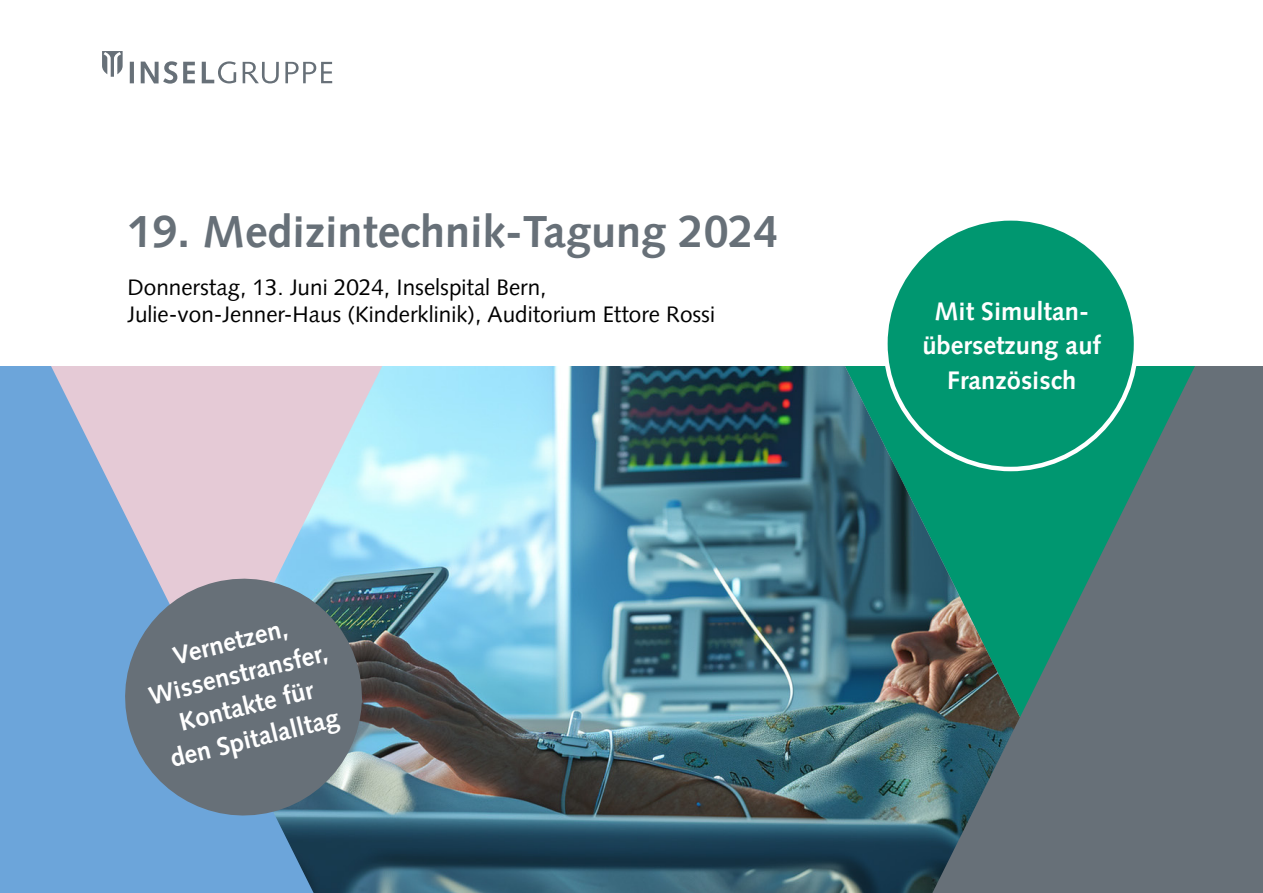
<style>
.page{position:relative;width:1263px;height:893px;background:#fff}
.page>*{position:absolute;margin:0;border:0;box-sizing:border-box;transform-origin:0 0}
.t1{font:700 45px "Syntax LT Pro";color:#677078}
.t2{font:700 25.5px/33px "Syntax LT Pro";color:#fff;text-align:center}
.t3{font:22.5px/27px "Syntax LT Pro";color:#000}
</style>
<div class="page">
<img style="left:384px;top:366px;width:548px;height:527px">
<svg style="left:932px;top:366px;width:331px;height:527px;background:#4c7773"></svg>
<svg style="left:314px;top:366px;width:70px;height:527px;background:#93b0bf"></svg>
<svg style="left:0;top:366px;width:314px;height:527px;background:#98b2d7"></svg>
<svg style="left:113px;top:566px;width:261px;height:262px;background:#6b7f8f"></svg>
<svg style="left:102px;top:51px;width:21px;height:26px"></svg>
<svg style="left:183px;top:62px;width:12px;height:21px"></svg>
<svg style="left:141px;top:61px;width:36px;height:23px"></svg>
<hr style="left:130px;top:62px;width:4px;height:21px;background:#677078">
<svg style="left:202px;top:61px;width:130px;height:22px"></svg>
<div style="left:885px;top:218px;width:251px;height:251px;background:#009770;border-radius:50%"></div>
<h1 class="t1" style="left:128px;top:205px;width:653px">19. Medizintechnik-Tagung 2024</h1>
<p class="t3" style="left:128px;top:274px;width:589px">Donnerstag, 13. Juni 2024, Inselspital Bern,<br>Julie-von-Jenner-Haus (Kinderklinik), Auditorium Ettore Rossi</p>
<p class="t2" style="left:137px;top:648px;width:185px;rotate:-14deg">Vernetzen,<br>Wissenstransfer,<br>Kontakte für den Spitalalltag</p>
<p class="t2" style="left:922px;top:294px;width:180px;line-height:34.5px">Mit Simultan&shy;übersetzung auf<br>Französisch</p>
</div>
